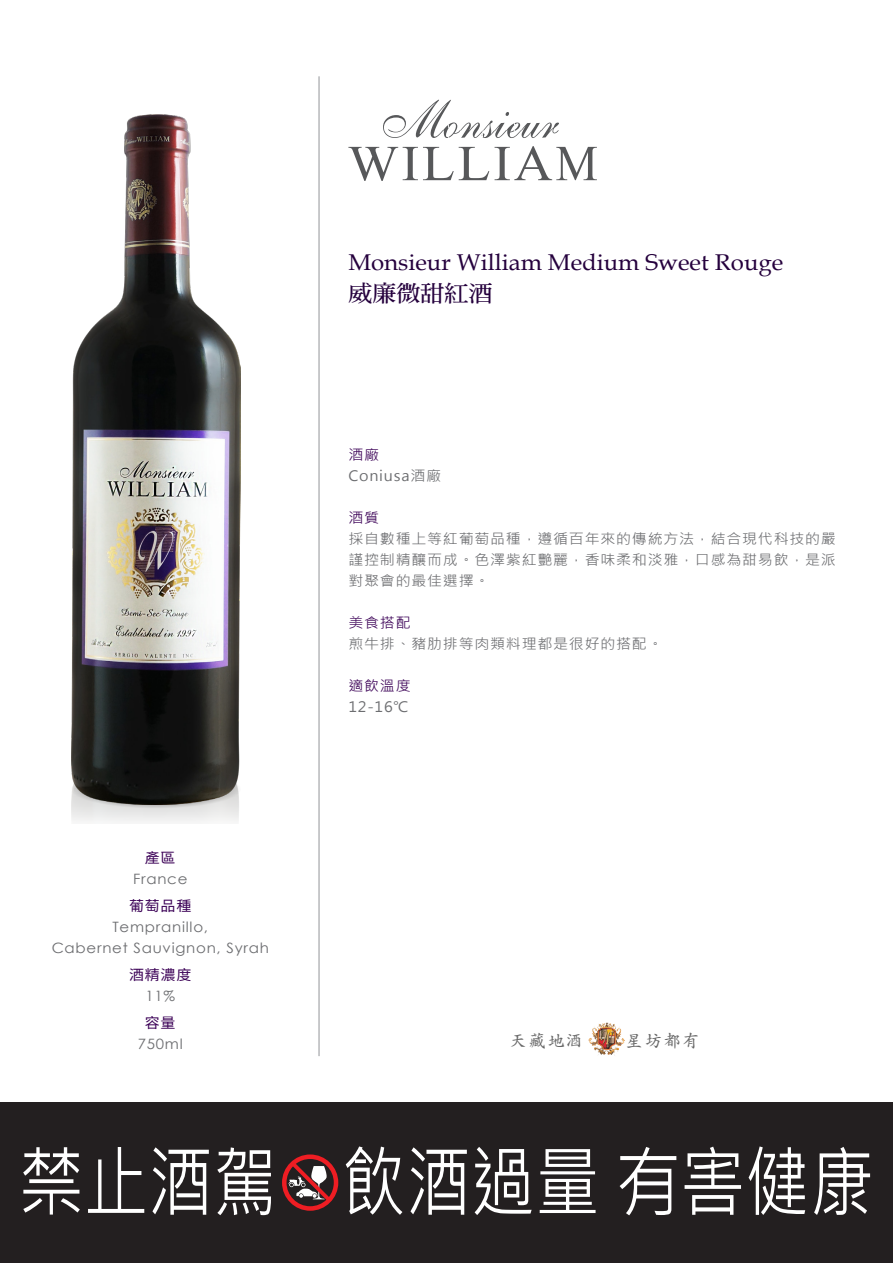
<style>
.page{position:relative;width:893px;height:1263px;background:#fff}
.page>*{position:absolute;margin:0;border:0;box-sizing:border-box;transform-origin:0 0}
.t1{font:77.4px "Microsoft Jheng Hei";color:#fff;scale:.83 1}
.t2{font:22.8px "Book Antiqua";color:#25003d;scale:1.05 1}
.t3{font:22.8px "DF Ming Bd HK BF";color:#25003d;scale:1.05 1}
.t4{font:700 17.1px "Zen Kai";letter-spacing:.1em;color:#676767}
.t5{font:14.25px/21px "Microsoft Jheng Hei";letter-spacing:.05em;color:#6c6d70;text-align:justify;scale:1.05 1}
.t6{font:14.25px/21px "Century Gothic";letter-spacing:.05em;color:#6c6d70;text-align:center;scale:1.05 1}
.t7{font:14.25px "Microsoft Jheng Hei";letter-spacing:.05em;color:#3b0056;scale:1.05 1}
.t8{font:14.25px "Noto Sans Hant";letter-spacing:.05em;color:#3b0056;scale:1.05 1}
</style>
<div class="page">
<img style="left:71px;top:804px;width:168px;height:18px">
<img style="left:71px;top:115px;width:169px;height:689px">
<svg style="left:594px;top:1022px;width:13px;height:11px"></svg>
<svg style="left:348px;top:147px;width:141px;height:34px"></svg>
<svg style="left:495px;top:146px;width:102px;height:34px"></svg>
<svg style="left:383px;top:100px;width:176px;height:38px"></svg>
<div style="left:0;top:1102px;width:893px;height:161px;background:#231f20"></div>
<svg style="left:282px;top:1154px;width:56px;height:57px"></svg>
<hr style="left:319px;top:76px;width:1px;height:980px;background:#939598">
<h2 class="t2" style="left:348px;top:246px;width:416px">Monsieur William Medium Sweet Rouge</h2>
<h2 class="t3" style="left:348px;top:281px;width:139px">威廉微甜紅酒</h2>
<p class="t7" style="left:348px;top:446px;width:31px">酒廠</p>
<p class="t5" style="left:348px;top:465px;width:90px">Coniusa酒廠</p>
<p class="t7" style="left:348px;top:509px;width:31px">酒質</p>
<p class="t5" style="left:348px;top:528px;width:466px">採自數種上等紅葡萄品種，遵循百年來的傳統方法，結合現代科技的嚴謹控制精釀而成。色澤紫紅艷麗，香味柔和淡雅，口感為甜易飲，是派對聚會的最佳選擇。</p>
<p class="t7" style="left:348px;top:614px;width:61px">美食搭配</p>
<p class="t5" style="left:348px;top:633px;width:301px">煎牛排、豬肋排等肉類料理都是很好的搭配。</p>
<p class="t7" style="left:348px;top:677px;width:61px">適飲溫度</p>
<p class="t5" style="left:348px;top:696px;width:59px">12-16℃</p>
<p class="t8" style="left:145px;top:850px;width:31px">產區</p>
<p class="t6" style="left:133px;top:868px;width:53px">France</p>
<p class="t8" style="left:129px;top:898px;width:61px">葡萄品種</p>
<p class="t6" style="left:52px;top:916px;width:208px">Tempranillo,<br>Cabernet Sauvignon, Syrah</p>
<p class="t8" style="left:129px;top:967px;width:61px">酒精濃度</p>
<p class="t6" style="left:145px;top:985px;width:30px">11%</p>
<p class="t8" style="left:145px;top:1015px;width:31px">容量</p>
<p class="t6" style="left:138px;top:1033px;width:44px">750ml</p>
<p class="t4" style="left:511px;top:1032px;width:75px">天藏地酒</p>
<p class="t4" style="left:627px;top:1032px;width:75px">星坊都有</p>
<h1 class="t1" style="left:19px;top:1134px;width:1031px">禁止酒駕 飲酒過量 有害健康</h1>
</div>
